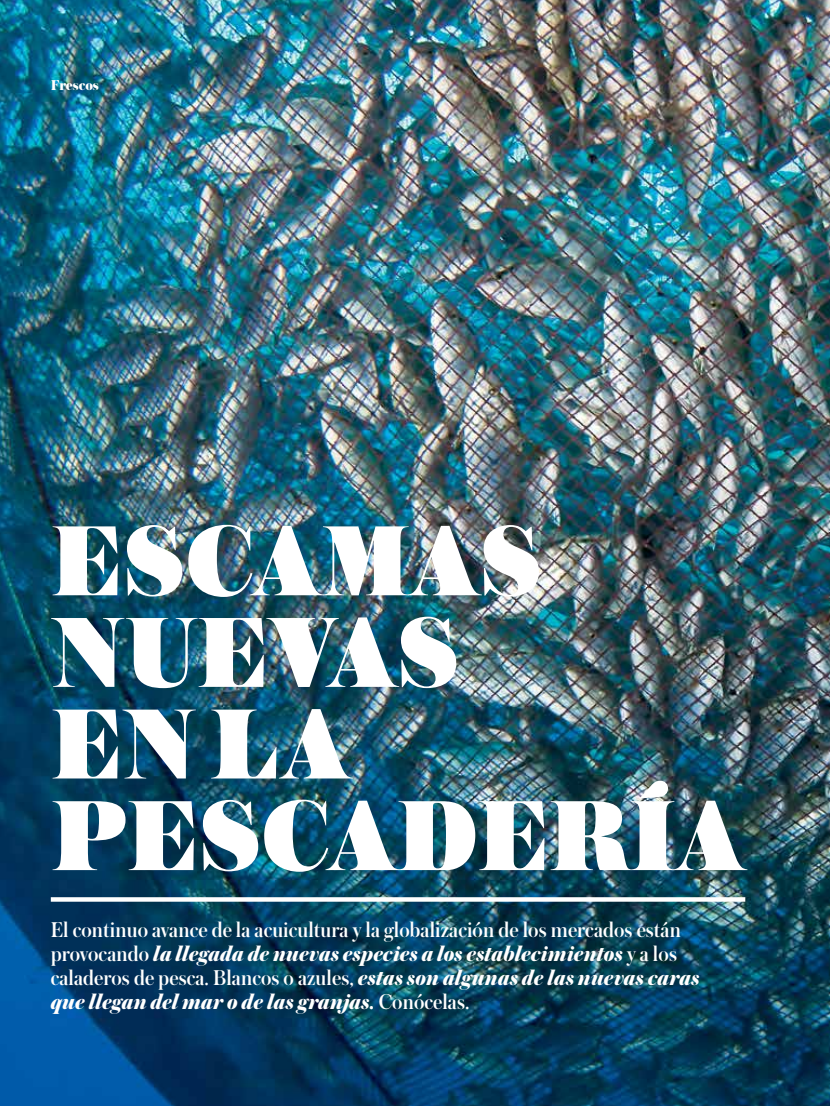
<style>
.page{position:relative;width:830px;height:1106px;background:#fff}
.page>*{position:absolute;margin:0;border:0;box-sizing:border-box;transform-origin:0 0}
.t1{font:900 104.7px/91.5px "Austin";letter-spacing:.01em;color:#fff}
.t2{font:500 22.5px/24px "Austin";letter-spacing:.005em;color:#fff}
.t3{font:900 15px "Austin";letter-spacing:-.005em;color:#fff}
.s1{font-weight:800;font-style:italic}
</style>
<div class="page">
<img style="left:0;top:0;width:829px;height:1106px">
<svg style="left:51px;top:897px;width:694px;height:4px"></svg>
<p class="t3" style="left:51px;top:74px;width:49px">Frescos</p>
<h1 class="t1" style="left:51px;top:511px;width:694px">ESCAMAS<br>NUEVAS<br>EN LA<br>PESCADERÍA</h1>
<p class="t2" style="left:51px;top:917px;width:649px">El continuo avance de la acuicultura y la globalización de los mercados están provocando <span class="s1">la llegada de nuevas especies a los establecimientos</span> y a los caladeros de pesca. Blancos o azules, <span class="s1">estas son algunas de las nuevas caras que llegan del mar o de las granjas.</span> Conócelas.</p>
</div>
